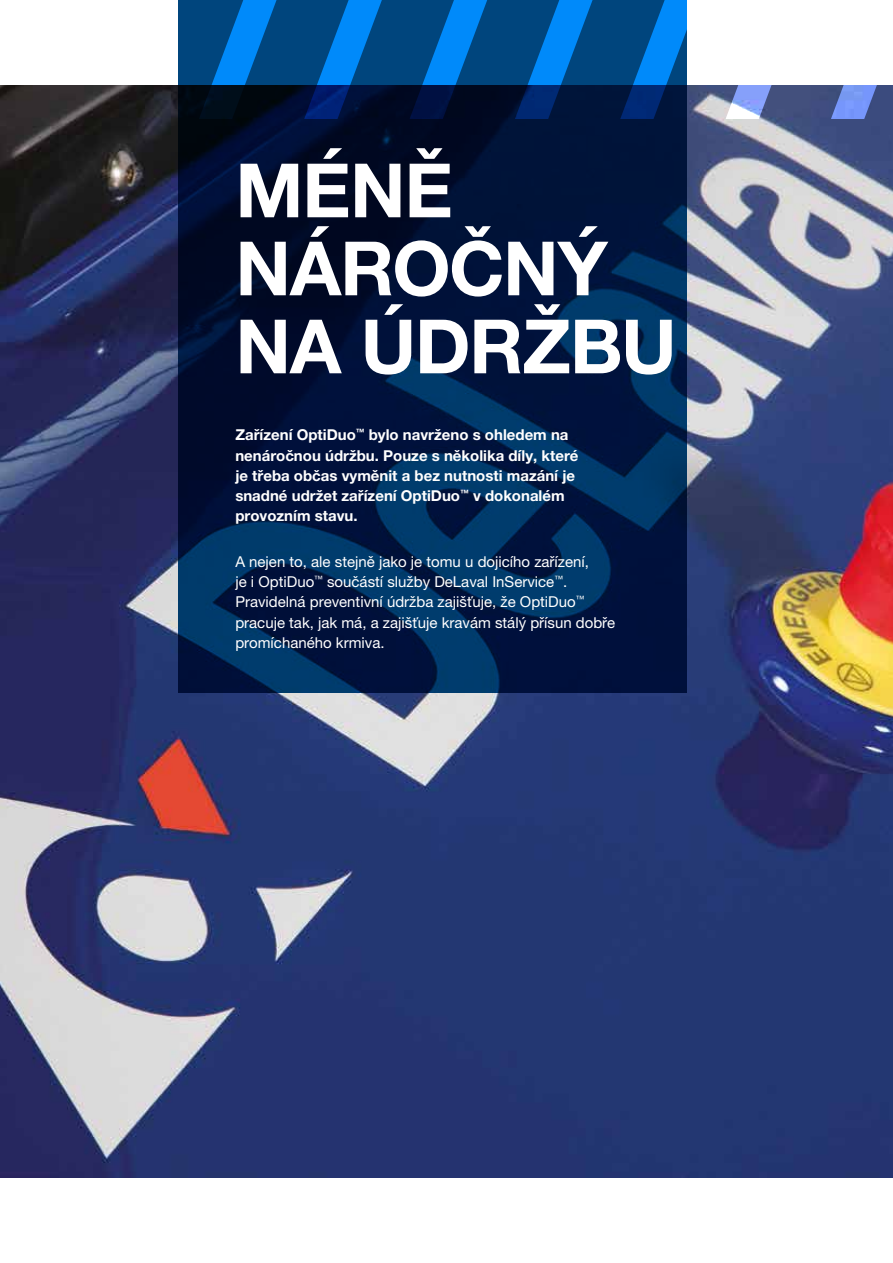
<style>
.page{position:relative;width:893px;height:1263px;background:#fff}
.page>*{position:absolute;margin:0;border:0;box-sizing:border-box;transform-origin:0 0}
.t1{font:700 291.75px "Helvetica Neue LT Pro";color:#fff}
.t2{font:700 75px/78px "Helvetica Neue LT Pro";letter-spacing:-.015em;color:#fff}
.t3{font:15px/20.2px "Helvetica Neue LT Pro";color:#fff}
.t4{font:700 15px/20.2px "Helvetica Neue LT Pro";color:#fff}
</style>
<div class="page">
<img style="left:0;top:85px;width:893px;height:1093px">
<svg style="left:178px;top:0;width:509px;height:693px;fill:#00123b"></svg>
<h1 class="t1" style="left:202px;top:-170px;width:742px">///////</h1>
<h2 class="t2" style="left:235px;top:150px;width:443px">MÉNĚ<br>NÁROČNÝ<br>NA ÚDRŽBU</h2>
<p class="t4" style="left:235px;top:425px;width:345px">Zařízení OptiDuo<sup>™</sup> bylo navrženo s ohledem na nenáročnou údržbu. Pouze s několika díly, které je třeba občas vyměnit a bez nutnosti mazání je snadné udržet zařízení OptiDuo<sup>™</sup> v dokonalém provozním stavu.</p>
<p class="t3" style="left:235px;top:551px;width:381px">A nejen to, ale stejně jako je tomu u dojicího zařízení,<br>je i OptiDuo<sup>™</sup> součástí služby DeLaval InService<sup>™</sup>.<br>Pravidelná preventivní údržba zajišťuje, že OptiDuo<sup>™ </sup>pracuje tak, jak má, a zajišťuje kravám stálý přísun dobře promíchaného krmiva.</p>
</div>
